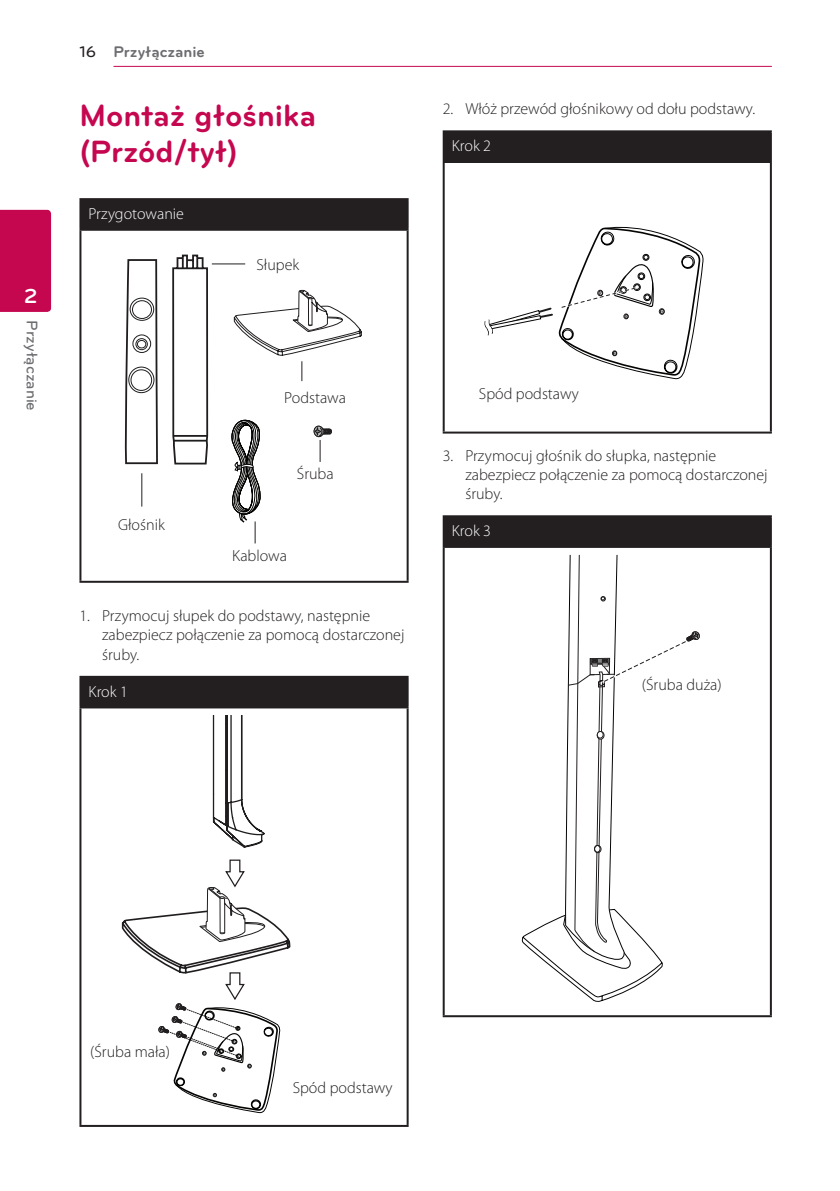
<style>
.page{position:relative;width:840px;height:1191px;background:#fff}
.page>*{position:absolute;margin:0;border:0;box-sizing:border-box;transform-origin:0 0}
.Title_1{font:700 32px/36px "Bryant LG";color:#c50750}
.t1{font:700 21px "Bryant LG";color:#fff}
.Content_text_Num{font:300 16px/19.2px "Myriad Pro";color:#231f20}
.t2{font:300 16px "Myriad Pro";color:#fff}
.Chapter_Title_Top_L{font:700 16px "Bryant LG";color:#6c6d70}
.Chapter_Title_Side{font:500 16px "Bryant LG";color:#6c6d70}
.Page_No_left{font:500 16px "Bryant LG";color:#231f20}
</style>
<div class="page">
<hr style="left:113px;top:66px;width:658px;height:1px;background:#c50750">
<div style="left:0;top:210px;width:51px;height:102px;background:#c50750"></div>
<div style="left:80px;top:199px;width:327px;height:31px;background:#231f20"></div>
<hr style="left:79px;top:231px;width:2px;height:350px;background:#231f20">
<hr style="left:406px;top:231px;width:2px;height:350px;background:#231f20">
<hr style="left:79px;top:581px;width:329px;height:2px;background:#231f20">
<hr style="left:79px;top:198px;width:329px;height:2px;background:#231f20">
<hr style="left:79px;top:200px;width:2px;height:29px;background:#231f20">
<hr style="left:406px;top:200px;width:2px;height:29px;background:#231f20">
<hr style="left:79px;top:229px;width:329px;height:2px;background:#231f20">
<svg style="left:125px;top:259px;width:33px;height:206px"></svg>
<svg style="left:130px;top:298px;width:24px;height:22px"></svg>
<div style="left:129px;top:297px;width:25px;height:24px;border:1px solid #201d1e;border-radius:50%"></div>
<div style="left:132px;top:301px;width:19px;height:17px;background:#fff;border-radius:50%"></div>
<div style="left:132px;top:300px;width:20px;height:19px;border:1px solid #201d1e;border-radius:50%"></div>
<svg style="left:133px;top:335px;width:18px;height:17px"></svg>
<div style="left:132px;top:334px;width:19px;height:19px;border:1px solid #201d1e;border-radius:50%"></div>
<svg style="left:136px;top:338px;width:11px;height:12px"></svg>
<div style="left:135px;top:338px;width:13px;height:12px;border:1px solid #201d1e;border-radius:50%"></div>
<div style="left:137px;top:340px;width:9px;height:8px;background:#fff;border-radius:50%"></div>
<div style="left:137px;top:340px;width:9px;height:8px;border:1px solid #201d1e;border-radius:50%"></div>
<svg style="left:129px;top:367px;width:25px;height:26px"></svg>
<div style="left:128px;top:366px;width:26px;height:27px;border:1px solid #201d1e;border-radius:50%"></div>
<div style="left:131px;top:370px;width:21px;height:20px;background:#fff;border-radius:50%"></div>
<div style="left:130px;top:369px;width:22px;height:22px;border:1px solid #201d1e;border-radius:50%"></div>
<div style="left:192px;top:255px;width:6px;height:14px;border:2px solid #201d1e"></div>
<svg style="left:172px;top:256px;width:37px;height:209px"></svg>
<hr style="left:178px;top:267px;width:24px;height:2px;background:#201d1e">
<hr style="left:174px;top:440px;width:33px;height:1px;background:#201d1e">
<hr style="left:173px;top:435px;width:34px;height:2px;background:#201d1e">
<hr style="left:212px;top:263px;width:33px;height:1px;background:#231f20">
<hr style="left:141px;top:473px;width:1px;height:33px;background:#231f20">
<svg style="left:233px;top:289px;width:129px;height:92px"></svg>
<svg style="left:313px;top:425px;width:19px;height:37px"></svg>
<svg style="left:231px;top:419px;width:30px;height:124px"></svg>
<div style="left:80px;top:677px;width:327px;height:30px;background:#231f20"></div>
<hr style="left:79px;top:708px;width:2px;height:417px;background:#231f20">
<hr style="left:406px;top:708px;width:2px;height:417px;background:#231f20">
<hr style="left:79px;top:1125px;width:329px;height:2px;background:#231f20">
<hr style="left:79px;top:676px;width:329px;height:2px;background:#231f20">
<hr style="left:79px;top:678px;width:2px;height:28px;background:#231f20">
<hr style="left:406px;top:678px;width:2px;height:28px;background:#231f20">
<hr style="left:79px;top:706px;width:329px;height:2px;background:#231f20">
<svg style="left:121px;top:715px;width:170px;height:398px"></svg>
<div style="left:287px;top:1073px;width:110px;height:30px;background:#fff"></div>
<div style="left:443px;top:131px;width:327px;height:31px;background:#231f20"></div>
<hr style="left:442px;top:163px;width:2px;height:268px;background:#231f20">
<hr style="left:769px;top:163px;width:2px;height:268px;background:#231f20">
<hr style="left:442px;top:431px;width:329px;height:2px;background:#231f20">
<hr style="left:442px;top:130px;width:329px;height:2px;background:#231f20">
<hr style="left:442px;top:132px;width:2px;height:29px;background:#231f20">
<hr style="left:769px;top:132px;width:2px;height:29px;background:#231f20">
<hr style="left:442px;top:161px;width:329px;height:2px;background:#231f20">
<svg style="left:484px;top:226px;width:219px;height:153px"></svg>
<div style="left:473px;top:378px;width:133px;height:31px;background:#fff"></div>
<div style="left:443px;top:516px;width:327px;height:31px;background:#231f20"></div>
<hr style="left:442px;top:548px;width:2px;height:467px;background:#231f20">
<hr style="left:769px;top:548px;width:2px;height:467px;background:#231f20">
<hr style="left:442px;top:1015px;width:329px;height:2px;background:#231f20">
<hr style="left:442px;top:515px;width:329px;height:2px;background:#231f20">
<hr style="left:442px;top:517px;width:2px;height:29px;background:#231f20">
<hr style="left:769px;top:517px;width:2px;height:29px;background:#231f20">
<hr style="left:442px;top:546px;width:329px;height:2px;background:#231f20">
<svg style="left:521px;top:555px;width:179px;height:447px"></svg>
<p class="t1" style="left:24px;top:283px;width:15px">2</p>
<p class="Chapter_Title_Side" style="left:42px;top:320px;width:92px;rotate:90deg">Przyłączanie</p>
<p class="Page_No_left" style="left:79px;top:42px;width:18px">16</p>
<p class="Chapter_Title_Top_L" style="left:113px;top:42px;width:93px">Przyłączanie</p>
<p class="Title_1" style="left:79px;top:97px;width:238px">Montaż głośnika (Przód/tył)</p>
<p class="t2" style="left:88px;top:204px;width:97px">Przygotowanie</p>
<p class="Content_text_Num" style="left:256px;top:254px;width:44px">Słupek</p>
<p class="Content_text_Num" style="left:442px;top:99px;width:314px">2. Włóż przewód głośnikowy od dołu podstawy.</p>
<p class="t2" style="left:451px;top:136px;width:41px">Krok 2</p>
<p class="Content_text_Num" style="left:284px;top:388px;width:63px">Podstawa</p>
<p class="Content_text_Num" style="left:118px;top:515px;width:48px">Głośnik</p>
<p class="Content_text_Num" style="left:297px;top:464px;width:38px">Śruba</p>
<p class="Content_text_Num" style="left:232px;top:546px;width:57px">Kablowa</p>
<p class="Content_text_Num" style="left:102px;top:606px;width:303px;text-indent:-23px">1. Przymocuj słupek do podstawy, następnie zabezpiecz połączenie za pomocą dostarczonej śruby.</p>
<p class="t2" style="left:88px;top:682px;width:41px">Krok 1</p>
<p class="Content_text_Num" style="left:478px;top:383px;width:101px">Spód podstawy</p>
<p class="Content_text_Num" style="left:465px;top:445px;width:303px;text-indent:-23px">3. Przymocuj głośnik do słupka, następnie zabezpiecz połączenie za pomocą dostarczonej śruby.</p>
<p class="t2" style="left:451px;top:521px;width:41px">Krok 3</p>
<p class="Content_text_Num" style="left:641px;top:674px;width:81px">(Śruba duża)</p>
<p class="Content_text_Num" style="left:90px;top:1042px;width:81px">(Śruba mała)</p>
<p class="Content_text_Num" style="left:292px;top:1078px;width:101px">Spód podstawy</p>
</div>
